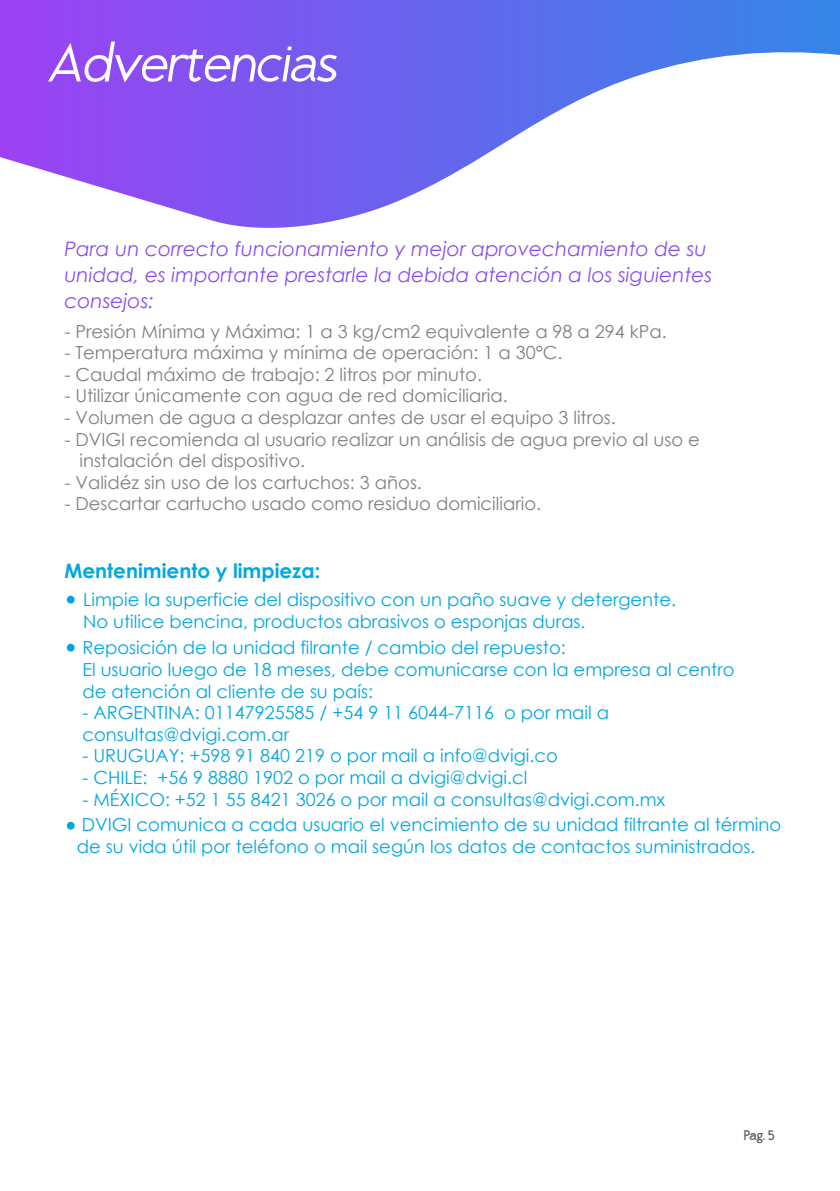
<style>
.page{position:relative;width:840px;height:1191px;background:#fff}
.page>*{position:absolute;margin:0;border:0;box-sizing:border-box;transform-origin:0 0}
.t1{font:italic 52.8px "Brixton";color:#fff}
.t2{font:italic 20px/26px "Century Gothic";color:#874ff1}
.t3{font:700 20px "Century Gothic";color:#00a7e1}
.t4{font:18px/21.6px "Century Gothic";color:#00a7e1}
.t5{font:18px/21.6px "Century Gothic";color:#808080}
.t6{font:700 14px "Brixton";color:#606060}
</style>
<div class="page">
<svg style="left:0;top:0;width:839px;height:228px"></svg>
<div style="left:67px;top:596px;width:8px;height:7px;background:#00a7e1;border-radius:50%"></div>
<div style="left:67px;top:644px;width:8px;height:7px;background:#00a7e1;border-radius:50%"></div>
<div style="left:67px;top:822px;width:8px;height:7px;background:#00a7e1;border-radius:50%"></div>
<h1 class="t1" style="left:48px;top:32px;width:290px">Advertencias</h1>
<p class="t2" style="left:64px;top:235px;width:649px">Para un correcto funcionamiento y mejor aprovechamiento de su unidad, es importante prestarle la debida atención a los siguientes consejos:</p>
<p class="t5" style="left:64px;top:320px;width:603px">- Presión Mínima y Máxima: 1 a 3 kg/cm2 equivalente a 98 a 294 kPa.</p>
<p class="t5" style="left:64px;top:341px;width:499px">- Temperatura máxima y mínima de operación: 1 a 30°C.</p>
<p class="t5" style="left:64px;top:363px;width:419px">- Caudal máximo de trabajo: 2 litros por minuto.</p>
<p class="t5" style="left:64px;top:385px;width:444px">- Utilizar únicamente con agua de red domiciliaria.</p>
<p class="t5" style="left:64px;top:406px;width:552px">- Volumen de agua a desplazar antes de usar el equipo 3 litros.</p>
<p class="t5" style="left:79px;top:428px;width:621px;text-indent:-15px">- DVIGI recomienda al usuario realizar un análisis de agua previo al uso e instalación del dispositivo.</p>
<p class="t5" style="left:64px;top:471px;width:359px">- Validéz sin uso de los cartuchos: 3 años.</p>
<p class="t5" style="left:64px;top:493px;width:478px">- Descartar cartucho usado como residuo domiciliario.</p>
<p class="t3" style="left:64px;top:555px;width:257px">Mentenimiento y limpieza:</p>
<p class="t4" style="left:83px;top:588px;width:594px">Limpie la superficie del dispositivo con un paño suave y detergente.<br>No utilice bencina, productos abrasivos o esponjas duras.</p>
<p class="t4" style="left:82px;top:637px;width:653px">Reposición de la unidad filrante / cambio del repuesto:<br>El usuario luego de 18 meses, debe comunicarse con la empresa al centro de atención al cliente de su país:</p>
<p class="t4" style="left:82px;top:701px;width:528px">- ARGENTINA: 01147925585 / +54 9 11 6044-7116 o por mail a consultas@dvigi.com.ar</p>
<p class="t4" style="left:82px;top:745px;width:477px">- URUGUAY: +598 91 840 219 o por mail a info@dvigi.co</p>
<p class="t4" style="left:82px;top:766px;width:446px">- CHILE: +56 9 8880 1902 o por mail a dvigi@dvigi.cl</p>
<p class="t4" style="left:82px;top:786px;width:700px;line-height:25.6px">- MÉXICO: +52 1 55 8421 3026 o por mail a consultas@dvigi.com.mx<br>DVIGI comunica a cada usuario el vencimiento de su unidad filtrante al término</p>
<p class="t4" style="left:77px;top:835px;width:680px">de su vida útil por teléfono o mail según los datos de contactos suministrados.</p>
<p class="t6" style="left:743px;top:1127px;width:32px">Pag. 5</p>
</div>
